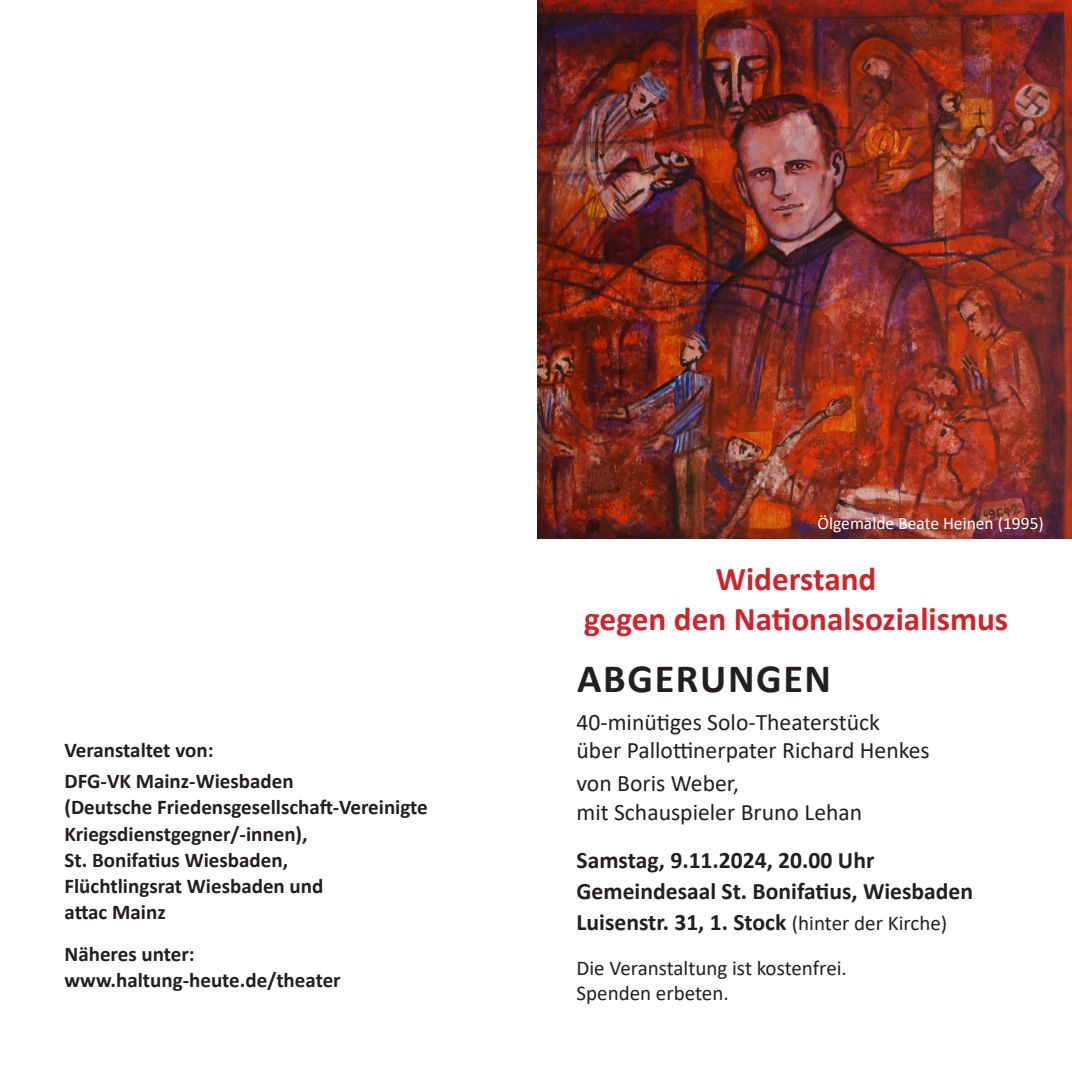
<style>
.page{position:relative;width:1072px;height:1072px;background:#fff}
.page>*{position:absolute;margin:0;border:0;box-sizing:border-box;transform-origin:0 0}
.t1{font:700 40.25px "Calibri";letter-spacing:.04em;color:#231f20}
.t2{font:700 33.25px/39.9px "Calibri";color:#d1232a;text-align:center}
.t3{font:23.62px/28.3px "Calibri";color:#231f20}
.t4{font:700 23.62px "Calibri";color:#231f20}
.t5{font:700 21px/26.2px "Calibri";color:#231f20}
.t6{font:21px "Calibri";color:#231f20}
.t7{font:17.5px "Calibri";color:#fff}
.s1{font-weight:400;font-size:21px}
</style>
<div class="page">
<img style="left:537px;top:0;width:534px;height:538px">
<p class="t5" style="left:64px;top:736px;width:150px">Veranstaltet von:</p>
<p class="t5" style="left:64px;top:767px;width:365px">DFG-VK Mainz-Wiesbaden<br>(Deutsche Friedensgesellschaft-Vereinigte<br>Kriegsdienstgegner/-innen),<br>St. Bonifatius Wiesbaden,<br>Flüchtlingsrat Wiesbaden und<br>attac Mainz</p>
<p class="t5" style="left:64px;top:940px;width:278px">Näheres unter: www.haltung-heute.de/theater</p>
<p class="t7" style="left:817px;top:511px;width:228px">Ölgemälde Beate Heinen (1995)</p>
<p class="t2" style="left:584px;top:558px;width:425px">Widerstand<br>gegen den Nationalsozialismus</p>
<p class="t1" style="left:577px;top:649px;width:255px">ABGERUNGEN</p>
<p class="t3" style="left:576px;top:707px;width:355px">40-minütiges Solo-Theaterstück über Pallottinerpater Richard Henkes</p>
<p class="t3" style="left:576px;top:769px;width:287px">von Boris Weber,<br>mit Schauspieler Bruno Lehan</p>
<p class="t4" style="left:576px;top:843px;width:299px">Samstag, 9.11.2024, 20.00 Uhr</p>
<p class="t4" style="left:576px;top:874px;width:398px">Gemeindesaal St. Bonifatius, Wiesbaden</p>
<p class="t4" style="left:576px;top:905px;width:372px">Luisenstr. 31, 1. Stock <span class="s1">(hinter der Kirche)</span></p>
<p class="t6" style="left:576px;top:953px;width:272px">Die Veranstaltung ist kostenfrei.</p>
<p class="t6" style="left:576px;top:978px;width:154px">Spenden erbeten.</p>
</div>
